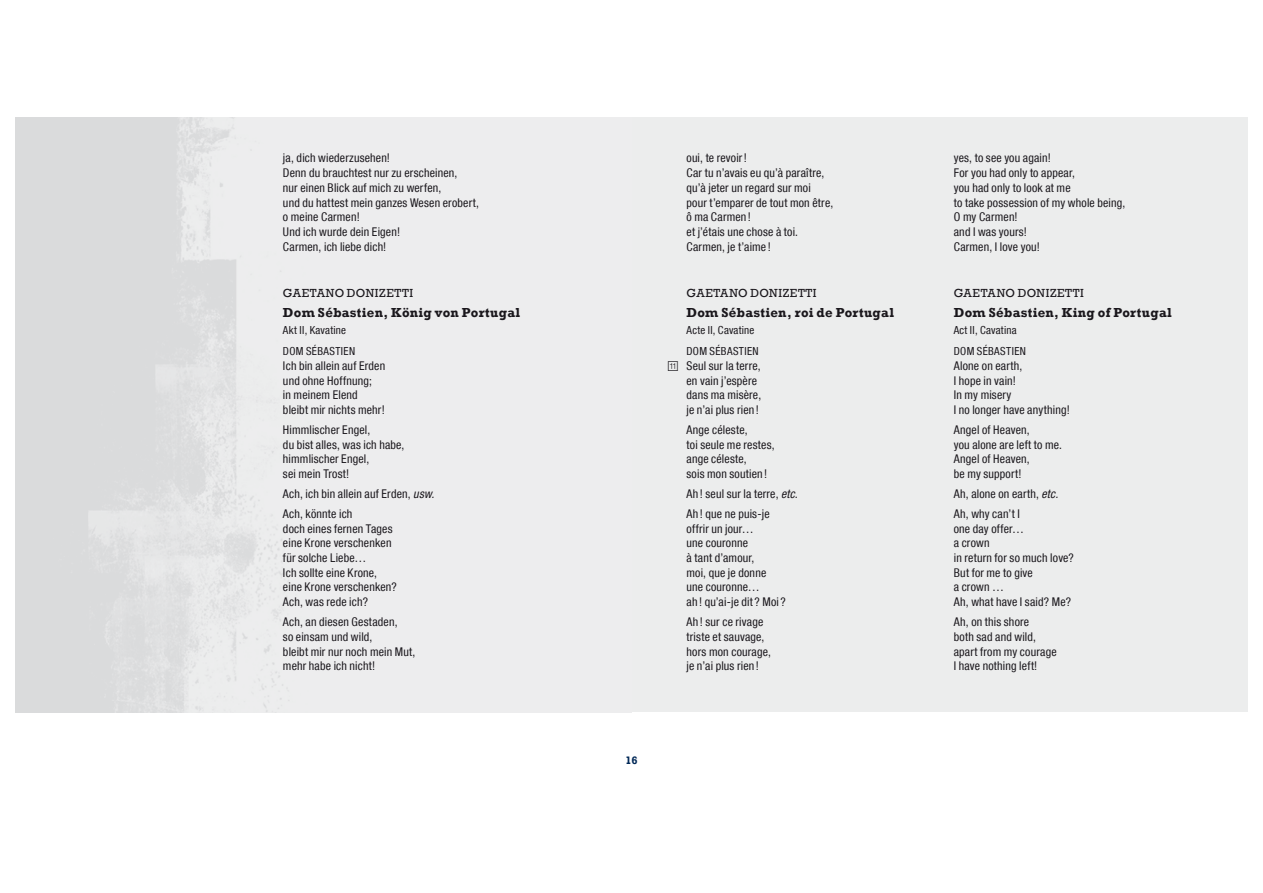
<style>
.page{position:relative;width:1263px;height:893px;background:#fff}
.page>*{position:absolute;margin:0;border:0;box-sizing:border-box;transform-origin:0 0}
.t1{font:700 13.35px "Rockwell";letter-spacing:.02em;color:#1a171c}
.t2{font:condensed 12px/14.7px "Helvetica Neue LT Com";letter-spacing:.015em;color:#1a171c}
.t3{font:12px "Rockwell";letter-spacing:.045em;color:#1a171c}
.t4{font:condensed 11.1px/21.3px "Helvetica Neue LT Com";letter-spacing:.035em;color:#1a171c}
.t5{font:700 11.1px "Rockwell";color:#002857}
.s1{font-style:italic}
.s2{font-family:"Grammophon No 2";font-stretch:normal;font-size:14.85px}
</style>
<div class="page">
<div style="left:16px;top:117px;width:1231px;height:595px;background:#eceded"></div>
<p class="t2" style="left:283px;top:153px;width:197px">ja, dich wiederzusehen!<br>Denn du brauchtest nur zu erscheinen,<br>nur einen Blick auf mich zu werfen,<br>und du hattest mein ganzes Wesen erobert, o meine Carmen!<br>Und ich wurde dein Eigen!<br>Carmen, ich liebe dich!</p>
<p class="t3" style="left:283px;top:285px;width:132px">GAETANO DONIZETTI</p>
<p class="t1" style="left:283px;top:304px;width:239px">Dom Sébastien, König von Portugal</p>
<p class="t4" style="left:283px;top:321px;width:74px">Akt II, Kavatine<br>DOM SÉBASTIEN</p>
<p class="t2" style="left:283px;top:360px;width:104px">Ich bin allein auf Erden und ohne Hoffnung;<br>in meinem Elend bleibt mir nichts mehr!</p>
<p class="t2" style="left:283px;top:424px;width:123px">Himmlischer Engel,<br>du bist alles, was ich habe, himmlischer Engel,<br>sei mein Trost!</p>
<p class="t2" style="left:283px;top:485px;width:153px;line-height:20px">Ach, ich bin allein auf Erden, <span class="s1">usw.<br></span>Ach, könnte ich</p>
<p class="t2" style="left:283px;top:523px;width:115px">doch eines fernen Tages eine Krone verschenken für solche Liebe…<br>Ich sollte eine Krone, eine Krone verschenken?<br>Ach, was rede ich?</p>
<p class="t2" style="left:283px;top:616px;width:134px">Ach, an diesen Gestaden,<br>so einsam und wild,<br>bleibt mir nur noch mein Mut, mehr habe ich nicht!</p>
<p class="t2" style="left:686px;top:153px;width:148px">oui, te revoir !<br>Car tu n’avais eu qu’à paraître, qu’à jeter un regard sur moi pour t’emparer de tout mon être, ô ma Carmen !<br>et j’étais une chose à toi.<br>Carmen, je t’aime !</p>
<p class="t3" style="left:686px;top:285px;width:132px">GAETANO DONIZETTI</p>
<p class="t1" style="left:686px;top:304px;width:209px">Dom Sébastien, roi de Portugal</p>
<p class="t4" style="left:686px;top:321px;width:74px">Acte II, Cavatine<br>DOM SÉBASTIEN</p>
<p class="t2" style="left:686px;top:360px;width:76px;text-indent:-18px"><span class="s2">K</span> Seul sur la terre, en vain j’espère dans ma misère, je n’ai plus rien !</p>
<p class="t2" style="left:686px;top:424px;width:90px">Ange céleste,<br>toi seule me restes, ange céleste,<br>sois mon soutien !</p>
<p class="t2" style="left:686px;top:485px;width:113px;line-height:20px">Ah ! seul sur la terre, <span class="s1">etc.<br></span>Ah ! que ne puis-je</p>
<p class="t2" style="left:686px;top:523px;width:101px">offrir un jour…<br>une couronne<br>à tant d’amour,<br>moi, que je donne une couronne…<br>ah ! qu’ai-je dit ? Moi ?</p>
<p class="t2" style="left:686px;top:616px;width:86px">Ah ! sur ce rivage triste et sauvage, hors mon courage, je n’ai plus rien !</p>
<p class="t5" style="left:625px;top:754px;width:14px">16</p>
<p class="t2" style="left:954px;top:153px;width:173px">yes, to see you again!<br>For you had only to appear,<br>you had only to look at me<br>to take possession of my whole being,<br>O my Carmen!<br>and I was yours!<br>Carmen, I love you!</p>
<p class="t3" style="left:954px;top:285px;width:132px">GAETANO DONIZETTI</p>
<p class="t1" style="left:954px;top:304px;width:220px">Dom Sébastien, King of Portugal</p>
<p class="t4" style="left:954px;top:321px;width:74px">Act II, Cavatina<br>DOM SÉBASTIEN</p>
<p class="t2" style="left:954px;top:360px;width:117px">Alone on earth,<br>I hope in vain!<br>In my misery<br>I no longer have anything!</p>
<p class="t2" style="left:954px;top:424px;width:110px">Angel of Heaven,<br>you alone are left to me.<br>Angel of Heaven,<br>be my support!</p>
<p class="t2" style="left:954px;top:485px;width:106px;line-height:20px">Ah, alone on earth, <span class="s1">etc.<br></span>Ah, why can’t I</p>
<p class="t2" style="left:954px;top:523px;width:122px">one day offer…<br>a crown<br>in return for so much love?<br>But for me to give<br>a crown …<br>Ah, what have I said? Me?</p>
<p class="t2" style="left:954px;top:616px;width:104px">Ah, on this shore<br>both sad and wild, apart from my courage<br>I have nothing left!</p>
</div>
